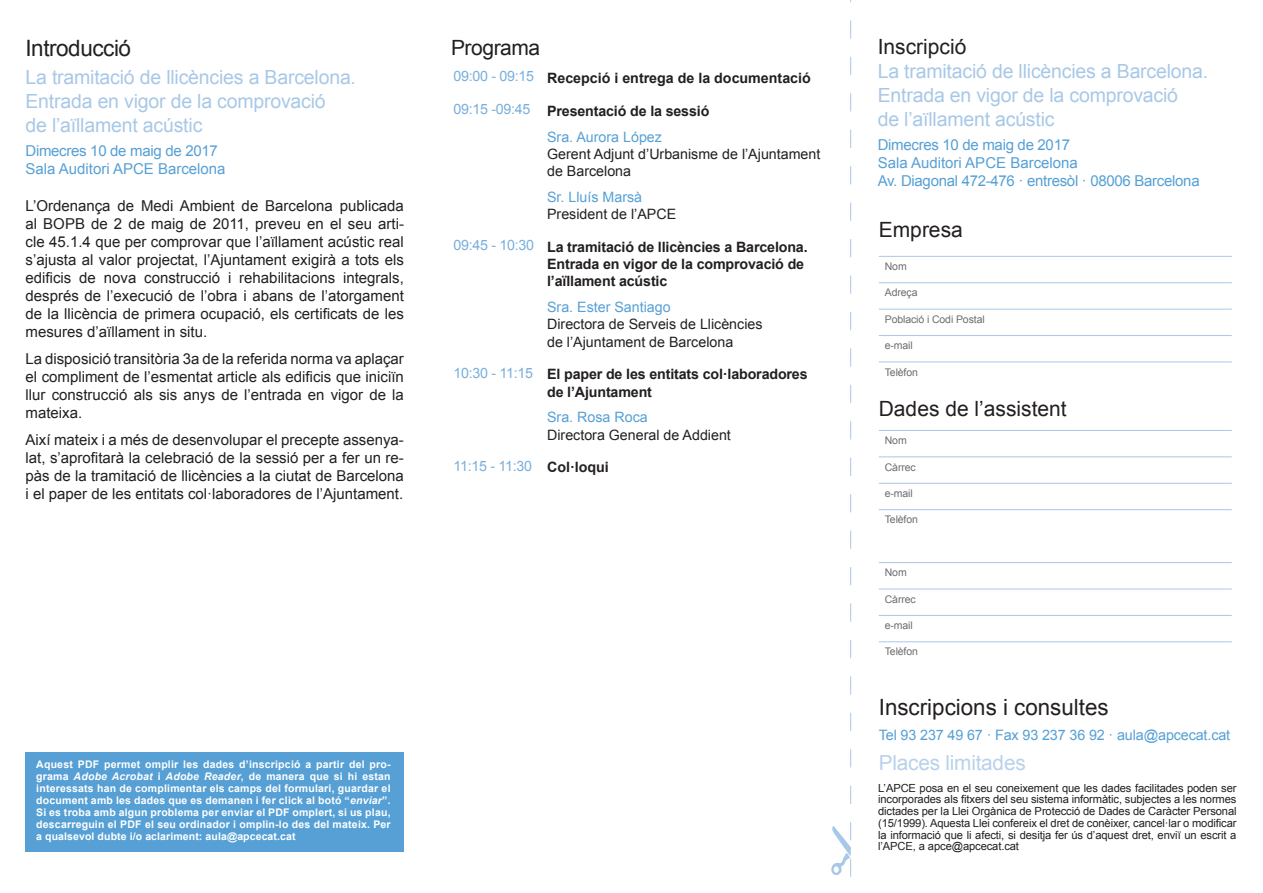
<style>
.page{position:relative;width:1263px;height:893px;background:#fff}
.page>*{position:absolute;margin:0;border:0;box-sizing:border-box;transform-origin:0 0}
.t1{font:22.5px "Arial";letter-spacing:-.02em;color:#231f20}
.t2{font:22.35px "Arial";color:#231f20}
.t3{font:21px "Arial";color:#231f20}
.t4{font:20.7px "Arial";letter-spacing:-.01em;color:#b8d2ec}
.t5{font:19.5px/24px "Arial";letter-spacing:-.01em;color:#a8c8e7}
.t6{font:15px/18px "Arial";color:#231f20;text-align:justify}
.t7{font:15px/18px "Arial";letter-spacing:-.02em;color:#56a0d5}
.t8{font:15px/18px "Arial";color:#56a0d5}
.t9{font:14.4px "Arial";letter-spacing:-.01em;color:#56a0d5}
.t10{font:700 14.25px/17.2px "Arial";letter-spacing:-.01em;color:#231f20}
.t11{font:14.25px/17.2px "Arial";color:#231f20}
.t12{font:14.25px "Arial";color:#56a0d5}
.t13{font:11.25px/11.7px "Arial";letter-spacing:-.01em;color:#231f20;text-align:justify}
.t14{font:700 10.5px/12px "Arial";letter-spacing:.01em;color:#fff;text-align:justify}
.t15{font:10.5px "Arial";letter-spacing:-.01em;color:#6c6d70}
.s1{font-style:italic}
.s2{font-weight:400;color:#78afdc}
.s3{font-weight:400;color:#56a0d5}
.s4{color:#78afdc}
.s5{font-weight:700}
</style>
<div class="page">
<svg style="left:831px;top:0;width:21px;height:877px"></svg>
<div style="left:833px;top:866px;width:6px;height:7px;background:#fff;border-radius:50%"></div>
<div style="left:832px;top:865px;width:8px;height:9px;border:2px solid #a8c8e7;border-radius:50%"></div>
<div style="left:26px;top:752px;width:378px;height:99px;background:#56a0d5"></div>
<hr style="left:879px;top:256px;width:353px;height:1px;background:#a8c8e7">
<hr style="left:879px;top:282px;width:353px;height:1px;background:#a8c8e7">
<hr style="left:879px;top:309px;width:353px;height:1px;background:#a8c8e7">
<hr style="left:879px;top:335px;width:353px;height:1px;background:#a8c8e7">
<hr style="left:879px;top:362px;width:353px;height:1px;background:#a8c8e7">
<hr style="left:879px;top:430px;width:353px;height:1px;background:#a8c8e7">
<hr style="left:879px;top:456px;width:353px;height:1px;background:#a8c8e7">
<hr style="left:879px;top:483px;width:353px;height:1px;background:#a8c8e7">
<hr style="left:879px;top:509px;width:353px;height:1px;background:#a8c8e7">
<hr style="left:879px;top:562px;width:353px;height:1px;background:#a8c8e7">
<hr style="left:879px;top:589px;width:353px;height:1px;background:#a8c8e7">
<hr style="left:879px;top:615px;width:353px;height:1px;background:#a8c8e7">
<hr style="left:879px;top:641px;width:353px;height:1px;background:#a8c8e7">
<h1 class="t1" style="left:26px;top:33px;width:107px">Introducció</h1>
<h3 class="t5" style="left:26px;top:65px;width:332px">La tramitació de llicències a Barcelona.<br>Entrada en vigor de la comprovació<br>de l’aïllament acústic</h3>
<p class="t8" style="left:26px;top:142px;width:202px">Dimecres 10 de maig de 2017<br>Sala Auditori APCE Barcelona</p>
<p class="t6" style="left:26px;top:197px;width:380px">L’Ordenança de Medi Ambient de Barcelona publicada al BOPB de 2 de maig de 2011, preveu en el seu arti&shy;cle 45.1.4 que per comprovar que l’aïllament acústic real s’ajusta al valor projectat, l’Ajuntament exigirà a tots els edificis de nova construcció i rehabilitacions integrals, després de l’execució de l’obra i abans de l’atorgament de la llicència de primera ocupació, els certificats de les mesures d’aïllament in situ.</p>
<p class="t6" style="left:26px;top:350px;width:380px">La disposició transitòria 3a de la referida norma va aplaçar el compliment de l’esmentat article als edificis que iniciïn llur construcció als sis anys de l’entrada en vigor de la mateixa.</p>
<p class="t6" style="left:26px;top:430px;width:380px">Així mateix i a més de desenvolupar el precepte assenya&shy;lat, s’aprofitarà la celebració de la sessió per a fer un re&shy;pàs de la tramitació de llicències a la ciutat de Barcelona i el paper de les entitats col·laboradores de l’Ajuntament.</p>
<p class="t14" style="left:36px;top:759px;width:356px">Aquest PDF permet omplir les dades d’inscripció a partir del pro&shy;grama <span class="s1">Adobe Acrobat</span> i <span class="s1">Adobe Reader</span>, de manera que si hi estan interessats han de complimentar els camps del formulari, guardar el document amb les dades que es demanen i fer click al botó “<span class="s1">enviar</span>”.<br>Si es troba amb algun problema per enviar el PDF omplert, si us plau, descarreguin el PDF el seu ordinador i omplin-lo des del mateix. Per a qualsevol dubte i/o aclariment: aula@apcecat.cat</p>
<h3 class="t3" style="left:451px;top:33px;width:91px">Programa</h3>
<h3 class="t3" style="left:878px;top:33px;width:90px">Inscripció</h3>
<h3 class="t5" style="left:878px;top:59px;width:332px">La tramitació de llicències a Barcelona.<br>Entrada en vigor de la comprovació<br>de l’aïllament acústic</h3>
<p class="t7" style="left:878px;top:136px;width:323px">Dimecres 10 de maig de 2017<br>Sala Auditori APCE Barcelona<br>Av. Diagonal 472-476 · entresòl · 08006 Barcelona</p>
<p class="t10" style="left:454px;top:70px;width:359px"><span class="s2">09:00 - 09:15</span> Recepció i entrega de la documentació</p>
<p class="t10" style="left:547px;top:98px;width:164px;line-height:25.8px;text-indent:-94px"><span class="s2">09:15 -09:45</span> Presentació de la sessió<br><span class="s3">Sra. Aurora López</span></p>
<p class="t11" style="left:547px;top:145px;width:275px">Gerent Adjunt d’Urbanisme de l’Ajuntament de Barcelona</p>
<p class="t12" style="left:547px;top:187px;width:97px">Sr. Lluís Marsà</p>
<p class="t11" style="left:547px;top:206px;width:129px">President de l’APCE</p>
<p class="t10" style="left:547px;top:239px;width:262px;text-indent:-94px"><span class="s2">09:45 - 10:30</span> La tramitació de llicències a Barcelona.<br>Entrada en vigor de la comprovació de l’aïllament acústic</p>
<p class="t12" style="left:547px;top:298px;width:125px">Sra. Ester Santiago</p>
<p class="t11" style="left:547px;top:316px;width:217px">Directora de Serveis de Llicències de l’Ajuntament de Barcelona</p>
<p class="t10" style="left:547px;top:366px;width:262px;text-indent:-94px"><span class="s2">10:30 - 11:15</span> El paper de les entitats col·laboradores de l’Ajuntament</p>
<p class="t12" style="left:547px;top:408px;width:102px">Sra. Rosa Roca</p>
<p class="t11" style="left:454px;top:419px;width:279px;line-height:31px;text-indent:94px">Directora General de Addient<br><span class="s4">11:15 - 11:30</span> <span class="s5">Col·loqui</span></p>
<h3 class="t3" style="left:879px;top:216px;width:86px">Empresa</h3>
<p class="t15" style="left:885px;top:259px;width:23px">Nom</p>
<p class="t15" style="left:885px;top:286px;width:34px">Adreça</p>
<p class="t15" style="left:885px;top:312px;width:101px">Població i Codi Postal</p>
<p class="t15" style="left:885px;top:339px;width:30px">e-mail</p>
<p class="t15" style="left:885px;top:365px;width:35px">Telèfon</p>
<h3 class="t3" style="left:879px;top:395px;width:189px">Dades de l’assistent</h3>
<p class="t15" style="left:885px;top:434px;width:23px">Nom</p>
<p class="t15" style="left:885px;top:460px;width:32px">Càrrec</p>
<p class="t15" style="left:885px;top:486px;width:30px">e-mail</p>
<p class="t15" style="left:885px;top:513px;width:35px">Telèfon</p>
<p class="t15" style="left:885px;top:566px;width:23px">Nom</p>
<p class="t15" style="left:885px;top:592px;width:32px">Càrrec</p>
<p class="t15" style="left:885px;top:618px;width:30px">e-mail</p>
<p class="t15" style="left:885px;top:645px;width:35px">Telèfon</p>
<h2 class="t2" style="left:879px;top:692px;width:231px">Inscripcions i consultes</h2>
<p class="t9" style="left:879px;top:726px;width:353px">Tel 93 237 49 67 · Fax 93 237 36 92 · aula@apcecat.cat</p>
<h3 class="t4" style="left:879px;top:749px;width:148px">Places limitades</h3>
<p class="t13" style="left:878px;top:782px;width:360px">L’APCE posa en el seu coneixement que les dades facilitades poden ser incorporades als fitxers del seu sistema informàtic, subjectes a les normes dictades per la Llei Orgànica de Protecció de Dades de Caràcter Personal (15/1999). Aquesta Llei confereix el dret de conèixer, cancel·lar o modificar la informació que li afecti, si desitja fer ús d’aquest dret, enviï un escrit a l’APCE, a apce@apcecat.cat</p>
</div>
